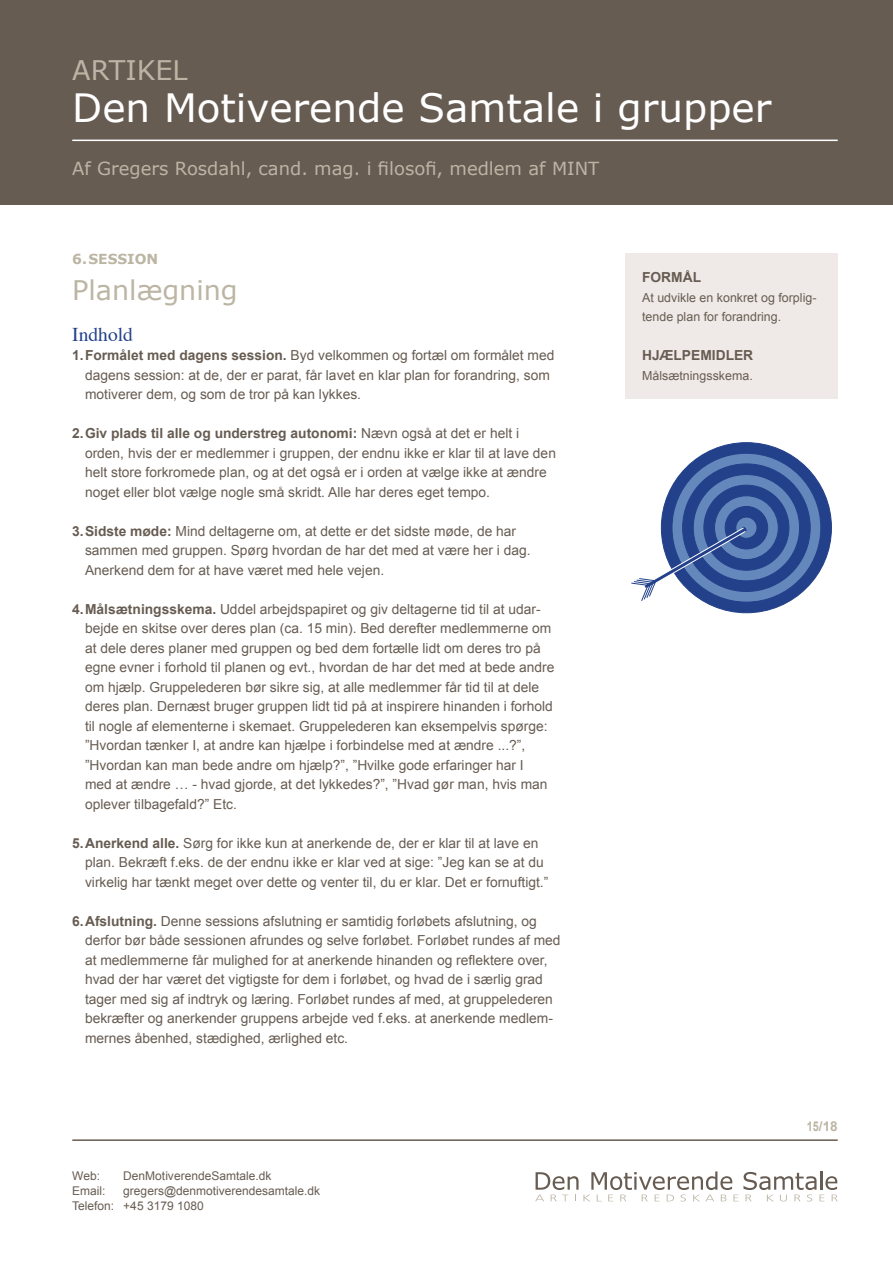
<style>
.page{position:relative;width:893px;height:1263px;background:#fff}
.page>*{position:absolute;margin:0;border:0;box-sizing:border-box;transform-origin:0 0}
.t1{font:39px "Verdana";color:#fff}
.t2{font:27px "Verdana";color:#bcb5a4}
.t3{font:19.5px "Times";color:#23418b}
.t4{font:18px "Verdana";color:#bcb5a4}
.t5{font:13.8px/19.5px "Arial";color:#675c52}
.t6{font:700 13.8px "Arial";color:#675c52}
.t7{font:700 13.8px "Verdana";color:#bcb5a4}
.t8{font:700 13.5px "Arial";color:#bcb5a4;scale:.8 1}
.t9{font:12.45px/19.5px "Arial";color:#675c52}
.t10{font:12px/15px "Arial";color:#675c52}
.s1{font-weight:700}
</style>
<div class="page">
<div style="left:0;top:0;width:893px;height:204px;background:#675c52"></div>
<hr style="left:72px;top:140px;width:766px;height:1px;background:#fff">
<hr style="left:72px;top:1139px;width:766px;height:2px;background:#675c52">
<svg style="left:535px;top:1171px;width:303px;height:30px"></svg>
<div style="left:625px;top:254px;width:213px;height:145px;background:#efeae7"></div>
<div style="left:661px;top:443px;width:170px;height:170px;background:#23408a;border-radius:50%"></div>
<svg style="left:672px;top:453px;width:149px;height:149px;background:#5c7eb5"></svg>
<div style="left:683px;top:464px;width:127px;height:127px;background:#23408a;border-radius:50%"></div>
<div style="left:693px;top:474px;width:106px;height:107px;background:#6588bc;border-radius:50%"></div>
<div style="left:704px;top:485px;width:85px;height:85px;background:#23408a;border-radius:50%"></div>
<div style="left:714px;top:496px;width:64px;height:64px;background:#6588bc;border-radius:50%"></div>
<div style="left:714px;top:495px;width:65px;height:65px;border:1px solid #23408a;border-radius:50%"></div>
<div style="left:725px;top:506px;width:43px;height:43px;background:#23408a;border-radius:50%"></div>
<div style="left:725px;top:506px;width:43px;height:43px;border:1px solid #23408a;border-radius:50%"></div>
<div style="left:736px;top:517px;width:21px;height:21px;background:#6588bc;border-radius:50%"></div>
<div style="left:735px;top:517px;width:22px;height:22px;border:1px solid #23408a;border-radius:50%"></div>
<svg style="left:631px;top:526px;width:116px;height:76px"></svg>
<h2 class="t2" style="left:72px;top:52px;width:117px">ARTIKEL</h2>
<h1 class="t1" style="left:72px;top:81px;width:701px">Den Motiverende Samtale i grupper</h1>
<h3 class="t4" style="left:72px;top:156px;width:528px">Af Gregers Rosdahl, cand. mag. i filosofi, medlem af MINT</h3>
<p class="t7" style="left:72px;top:249px;width:87px">6.SESSION</p>
<h2 class="t2" style="left:72px;top:272px;width:167px">Planlægning</h2>
<h3 class="t3" style="left:72px;top:316px;width:62px">Indhold</h3>
<p class="t5" style="left:85px;top:346px;width:471px;text-indent:-13px"><span class="s1">1.Formålet med dagens session.</span> Byd velkommen og fortæl om formålet med dagens session: at de, der er parat, får lavet en klar plan for forandring, som motiverer dem, og som de tror på kan lykkes.</p>
<p class="t5" style="left:85px;top:424px;width:472px;text-indent:-13px"><span class="s1">2.Giv plads til alle og understreg autonomi:</span> Nævn også at det er helt i orden, hvis der er medlemmer i gruppen, der endnu ikke er klar til at lave den helt store forkromede plan, og at det også er i orden at vælge ikke at ændre noget eller blot vælge nogle små skridt. Alle har deres eget tempo.</p>
<p class="t5" style="left:85px;top:521px;width:447px;text-indent:-13px"><span class="s1">3.Sidste møde:</span> Mind deltagerne om, at dette er det sidste møde, de har sammen med gruppen. Spørg hvordan de har det med at være her i dag.<br>Anerkend dem for at have været med hele vejen.</p>
<p class="t5" style="left:85px;top:599px;width:471px;text-indent:-13px"><span class="s1">4.Målsætningsskema.</span> Uddel arbejdspapiret og giv deltagerne tid til at udar&shy;bejde en skitse over deres plan (ca. 15 min). Bed derefter medlemmerne om at dele deres planer med gruppen og bed dem fortælle lidt om deres tro på egne evner i forhold til planen og evt., hvordan de har det med at bede andre om hjælp. Gruppelederen bør sikre sig, at alle medlemmer får tid til at dele deres plan. Dernæst bruger gruppen lidt tid på at inspirere hinanden i forhold til nogle af elementerne i skemaet. Gruppelederen kan eksempelvis spørge: ”Hvordan tænker I, at andre kan hjælpe i forbindelse med at ændre ...?”, ”Hvordan kan man bede andre om hjælp?”, ”Hvilke gode erfaringer har I<br>med at ændre … - hvad gjorde, at det lykkedes?”, ”Hvad gør man, hvis man oplever tilbagefald?” Etc.</p>
<p class="t5" style="left:85px;top:833px;width:465px;text-indent:-13px"><span class="s1">5.Anerkend alle.</span> Sørg for ikke kun at anerkende de, der er klar til at lave en plan. Bekræft f.eks. de der endnu ikke er klar ved at sige: ”Jeg kan se at du virkelig har tænkt meget over dette og venter til, du er klar. Det er fornuftigt.”</p>
<p class="t5" style="left:85px;top:911px;width:477px;text-indent:-13px"><span class="s1">6.Afslutning.</span> Denne sessions afslutning er samtidig forløbets afslutning, og derfor bør både sessionen afrundes og selve forløbet. Forløbet rundes af med at medlemmerne får mulighed for at anerkende hinanden og reflektere over, hvad der har været det vigtigste for dem i forløbet, og hvad de i særlig grad tager med sig af indtryk og læring. Forløbet rundes af med, at gruppelederen bekræfter og anerkender gruppens arbejde ved f.eks. at anerkende medlem&shy;mernes åbenhed, stædighed, ærlighed etc.</p>
<p class="t10" style="left:72px;top:1168px;width:29px">Web:</p>
<p class="t10" style="left:123px;top:1168px;width:150px">DenMotiverendeSamtale.dk</p>
<p class="t10" style="left:72px;top:1183px;width:35px">Email:</p>
<p class="t10" style="left:72px;top:1183px;width:249px;text-indent:51px">gregers@denmotiverendesamtale.dk<br>Telefon: +45 3179 1080</p>
<p class="t6" style="left:642px;top:268px;width:61px">FORMÅL</p>
<p class="t9" style="left:642px;top:288px;width:176px">At udvikle en konkret og forplig&shy;tende plan for forandring.</p>
<p class="t6" style="left:642px;top:346px;width:113px">HJÆLPEMIDLER</p>
<p class="t9" style="left:642px;top:366px;width:112px">Målsætningsskema.</p>
<p class="t8" style="left:807px;top:1117px;width:40px">15/18</p>
</div>
